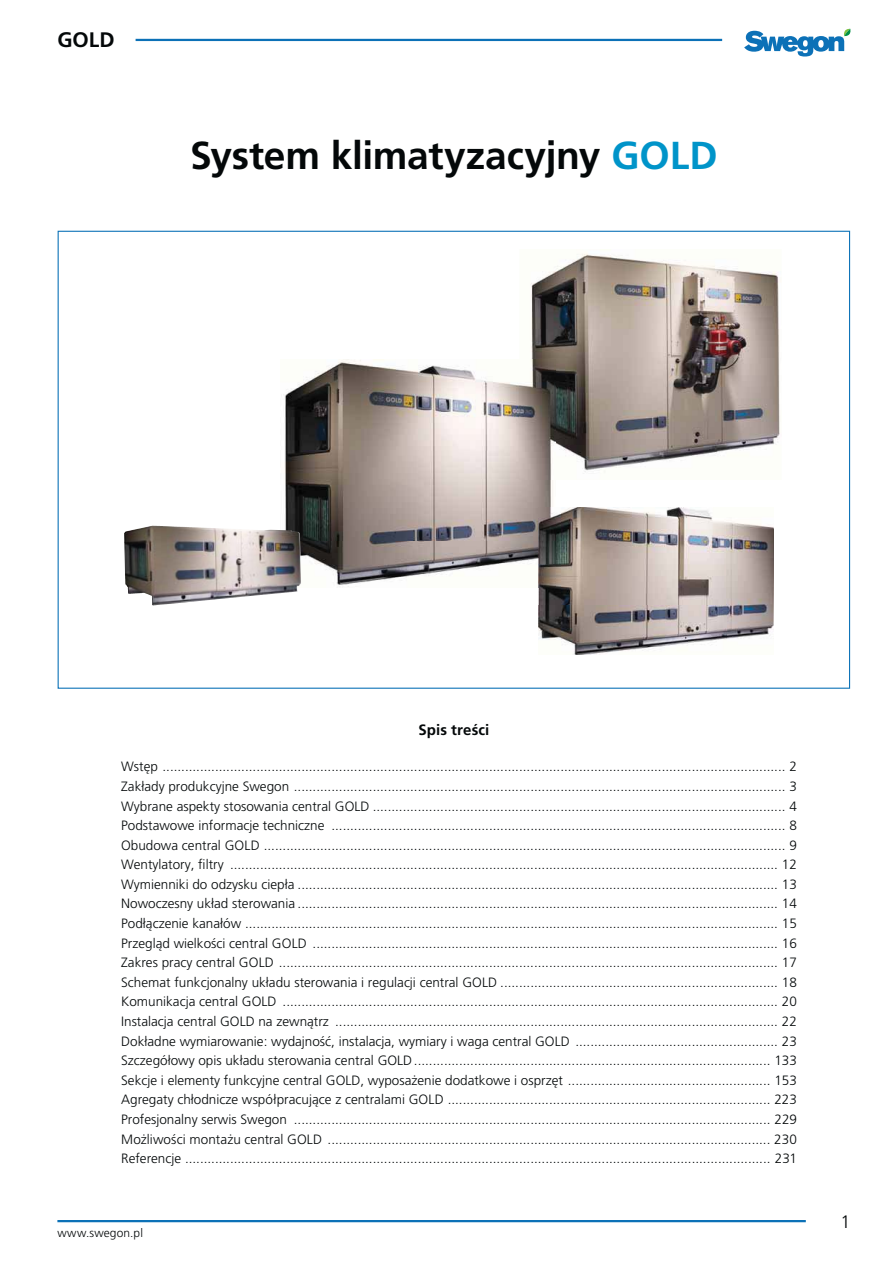
<style>
.page{position:relative;width:893px;height:1263px;background:#fff}
.page>*{position:absolute;margin:0;border:0;box-sizing:border-box;transform-origin:0 0}
.t1{font:700 39px "Frutiger CE";letter-spacing:-.005em;color:#040809}
.t2{font:700 21px "Frutiger CE";color:#040809}
.t3{font:300 18px "Frutiger CE";color:#040809}
.t4{font:700 15px "Frutiger CE";letter-spacing:.005em;color:#040809}
.t5{font:300 13.5px/19.6px "Frutiger CE";color:#040809;text-align:justify}
.t6{font:300 12px "Frutiger CE";letter-spacing:.01em;color:#040809}
.s1{color:#0094c9}
</style>
<div class="page">
<svg style="left:744px;top:29px;width:106px;height:28px"></svg>
<hr style="left:136px;top:39px;width:586px;height:2px;background:#0c71b7">
<hr style="left:57px;top:1220px;width:748px;height:2px;background:#0c71b7">
<img style="left:530px;top:253px;width:250px;height:220px">
<img style="left:283px;top:360px;width:236px;height:91px">
<img style="left:281px;top:451px;width:272px;height:91px">
<img style="left:281px;top:542px;width:257px;height:46px">
<img style="left:519px;top:360px;width:36px;height:120px">
<img style="left:124px;top:526px;width:91px;height:80px">
<img style="left:538px;top:507px;width:235px;height:147px">
<img style="left:538px;top:507px;width:17px;height:81px">
<h2 class="t2" style="left:57px;top:30px;width:59px">GOLD</h2>
<h1 class="t1" style="left:190px;top:139px;width:529px">System klimatyzacyjny <span class="s1">GOLD</span></h1>
<p class="t4" style="left:418px;top:723px;width:72px">Spis treści</p>
<p class="t5" style="left:121px;top:757px;width:677px">Wstęp ...................................................................................................................................................................... 2<br>Zakłady produkcyjne Swegon ................................................................................................................................... 3<br>Wybrane aspekty stosowania central GOLD .............................................................................................................. 4<br>Podstawowe informacje techniczne ......................................................................................................................... 8<br>Obudowa central GOLD ........................................................................................................................................... 9<br>Wentylatory, filtry .................................................................................................................................................. 12<br>Wymienniki do odzysku ciepła ................................................................................................................................ 13<br>Nowoczesny układ sterowania ................................................................................................................................ 14<br>Podłączenie kanałów .............................................................................................................................................. 15<br>Przegląd wielkości central GOLD ............................................................................................................................ 16<br>Zakres pracy central GOLD ..................................................................................................................................... 17<br>Schemat funkcjonalny układu sterowania i regulacji central GOLD .......................................................................... 18<br>Komunikacja central GOLD .................................................................................................................................... 20<br>Instalacja central GOLD na zewnątrz ...................................................................................................................... 22<br>Dokładne wymiarowanie: wydajność, instalacja, wymiary i waga central GOLD ...................................................... 23<br>Szczegółowy opis układu sterowania central GOLD ............................................................................................... 133<br>Sekcje i elementy funkcyjne central GOLD, wyposażenie dodatkowe i osprzęt ...................................................... 153<br>Agregaty chłodnicze współpracujące z centralami GOLD ...................................................................................... 223<br>Profesjonalny serwis Swegon ............................................................................................................................... 229<br>Możliwości montażu central GOLD ...................................................................................................................... 230<br>Referencje ............................................................................................................................................................ 231</p>
<p class="t6" style="left:57px;top:1228px;width:87px">www.swegon.pl</p>
<h3 class="t3" style="left:840px;top:1214px;width:12px">1</h3>
</div>
